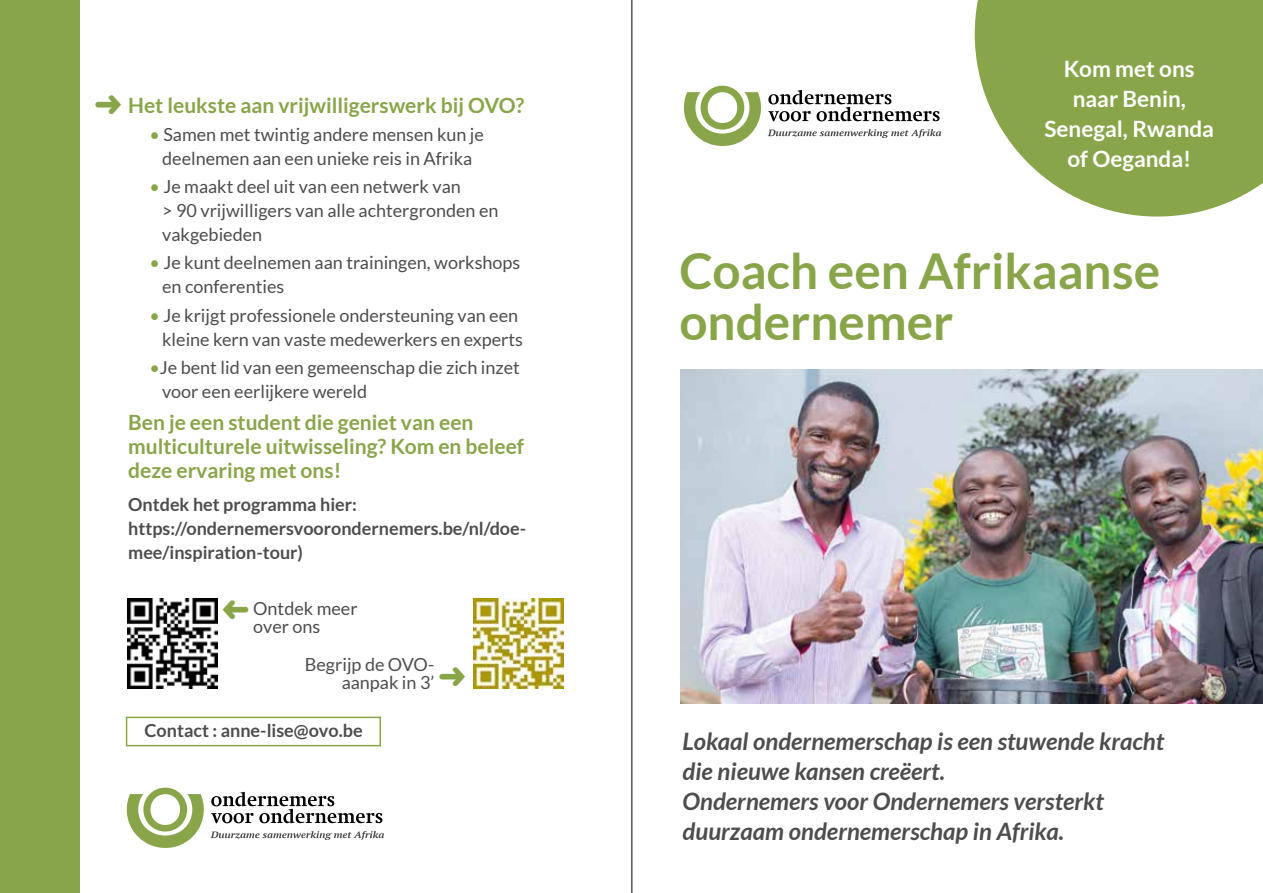
<style>
.page{position:relative;width:1263px;height:893px;background:#fff}
.page>*{position:absolute;margin:0;border:0;box-sizing:border-box;transform-origin:0 0}
.t1{font:700 49.5px/51px "Lato";color:#89a549}
.t2{font:italic 700 24px/30px "Lato";color:#4d4d4f}
.t3{font:700 22.5px/30px "Lato";color:#fff;text-align:center}
.t4{font:700 21px/24px "Lato";color:#89a549}
.t5{font:18px/24px "Lato";color:#4d4d4f}
.t6{font:700 18px/24px "Lato";color:#4d4d4f}
.s1{color:#89a549}
</style>
<div class="page">
<div style="left:0;top:0;width:79px;height:893px;background:#89a549"></div>
<img style="left:474px;top:598px;width:90px;height:90px">
<div style="left:126px;top:717px;width:255px;height:29px;border:2px solid #89a549"></div>
<svg style="left:975px;top:0;width:288px;height:217px;fill:#89a549"></svg>
<img style="left:127px;top:598px;width:90px;height:90px">
<hr style="left:631px;top:0;width:1px;height:893px;background:#000">
<svg style="left:684px;top:86px;width:77px;height:60px"></svg>
<svg style="left:768px;top:90px;width:171px;height:31px"></svg>
<svg style="left:768px;top:129px;width:173px;height:9px"></svg>
<svg style="left:127px;top:788px;width:77px;height:60px"></svg>
<svg style="left:211px;top:792px;width:171px;height:31px"></svg>
<svg style="left:210px;top:831px;width:174px;height:9px"></svg>
<img style="left:681px;top:369px;width:582px;height:334px">
<p class="t4" style="left:128px;top:93px;width:398px">Het leukste aan vrijwilligerswerk bij OVO?</p>
<p class="t5" style="left:149px;top:122px;width:336px;text-align:center"><span class="s1">•</span> Samen met twintig andere mensen kun je deelnemen aan een unieke reis in Afrika</p>
<p class="t5" style="left:162px;top:174px;width:338px;text-indent:-13px"><span class="s1">•</span> Je maakt deel uit van een netwerk van<br>&gt; 90 vrijwilligers van alle achtergronden en vakgebieden</p>
<p class="t5" style="left:162px;top:251px;width:360px;text-indent:-13px"><span class="s1">•</span> Je kunt deelnemen aan trainingen, workshops en conferenties</p>
<p class="t5" style="left:149px;top:303px;width:375px;text-align:right"><span class="s1">•</span> Je krijgt professionele ondersteuning van een kleine kern van vaste medewerkers en experts</p>
<p class="t5" style="left:162px;top:355px;width:359px;text-indent:-13px"><span class="s1">•</span>Je bent lid van een gemeenschap die zich inzet voor een eerlijkere wereld</p>
<p class="t4" style="left:128px;top:410px;width:398px">Ben je een student die geniet van een multiculturele uitwisseling? Kom en beleef deze ervaring met ons!</p>
<p class="t6" style="left:128px;top:492px;width:400px">Ontdek het programma hier: https://ondernemersvoorondernemers.be/nl/doe&shy;mee/inspiration-tour)</p>
<p class="t5" style="left:253px;top:599px;width:106px;line-height:18px">Ontdek meer over ons</p>
<p class="t5" style="left:305px;top:655px;width:131px;line-height:18px;text-align:right">Begrijp de OVO&shy;aanpak in 3’</p>
<p class="t6" style="left:145px;top:718px;width:220px">Contact : anne-lise@ovo.be</p>
<p class="t3" style="left:1044px;top:53px;width:171px">Kom met ons naar Benin,<br>Senegal, Rwanda of Oeganda!</p>
<h1 class="t1" style="left:679px;top:245px;width:482px">Coach een Afrikaanse ondernemer</h1>
<h2 class="t2" style="left:682px;top:726px;width:483px">Lokaal ondernemerschap is een stuwende kracht die nieuwe kansen creëert.<br>Ondernemers voor Ondernemers versterkt duurzaam ondernemerschap in Afrika.</h2>
</div>
